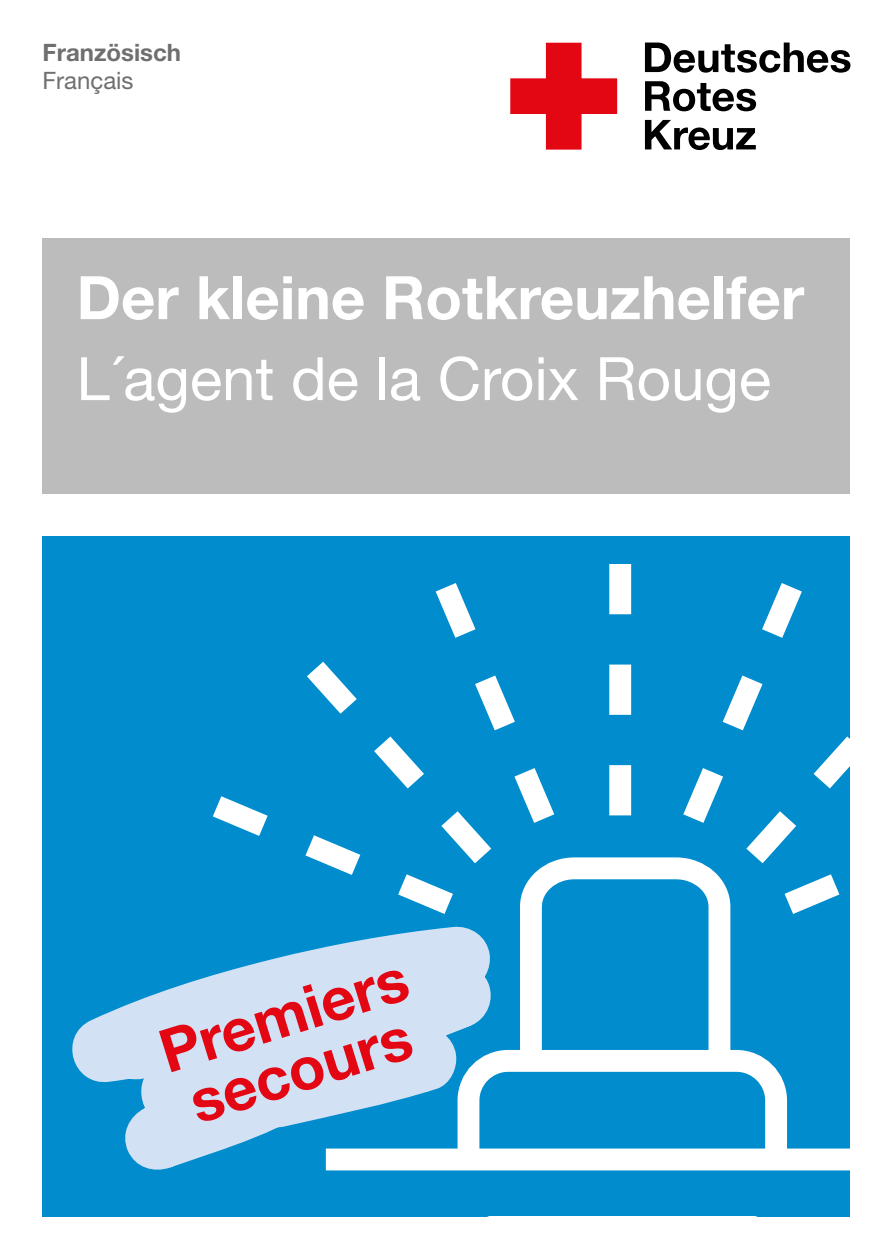
<style>
.page{position:relative;width:893px;height:1259px;background:#fff}
.page>*{position:absolute;margin:0;border:0;box-sizing:border-box;transform-origin:0 0}
.t1{font:700 60px "Helvetica Neue LT";color:#fff}
.t2{font:60px "Helvetica Neue LT";color:#fff}
.t3{font:700 60px/57px "Helvetica Neue LT";color:#e30613}
.t4{font:700 24px "Helvetica Neue LT";color:#706f6f}
.t5{font:24px "Helvetica Neue LT";color:#706f6f}
</style>
<div class="page">
<div style="left:43px;top:536px;width:807px;height:680px;background:#008ccd"></div>
<div style="left:43px;top:238px;width:807px;height:255px;background:#bcbcbc"></div>
<svg style="left:519px;top:857px;width:212px;height:193px"></svg>
<div style="left:458px;top:1050px;width:329px;height:170px;border:22px solid #fff;border-radius:40px"></div>
<div style="left:398px;top:1159px;width:450px;height:57px;background:#008ccd"></div>
<div style="left:326px;top:1148px;width:567px;height:22px;background:#fff"></div>
<svg style="left:609px;top:564px;width:22px;height:251px"></svg>
<svg style="left:665px;top:583px;width:185px;height:349px"></svg>
<svg style="left:435px;top:583px;width:120px;height:240px"></svg>
<svg style="left:307px;top:638px;width:207px;height:224px"></svg>
<svg style="left:213px;top:777px;width:264px;height:137px"></svg>
<svg style="left:72px;top:926px;width:423px;height:245px;fill:#d3e1f4"></svg>
<svg style="left:510px;top:43px;width:107px;height:107px"></svg>
<svg style="left:645px;top:43px;width:205px;height:30px"></svg>
<svg style="left:645px;top:81px;width:111px;height:30px"></svg>
<svg style="left:645px;top:120px;width:111px;height:30px"></svg>
<p class="t4" style="left:43px;top:38px;width:140px">Französisch</p>
<p class="t5" style="left:43px;top:66px;width:93px">Français</p>
<p class="t1" style="left:77px;top:261px;width:729px">Der kleine Rotkreuzhelfer</p>
<p class="t2" style="left:77px;top:343px;width:696px">´L agent de la Croix Rouge</p>
<p class="t3" style="left:153px;top:1024px;width:258px;rotate:-17deg">Premiers secours</p>
</div>
